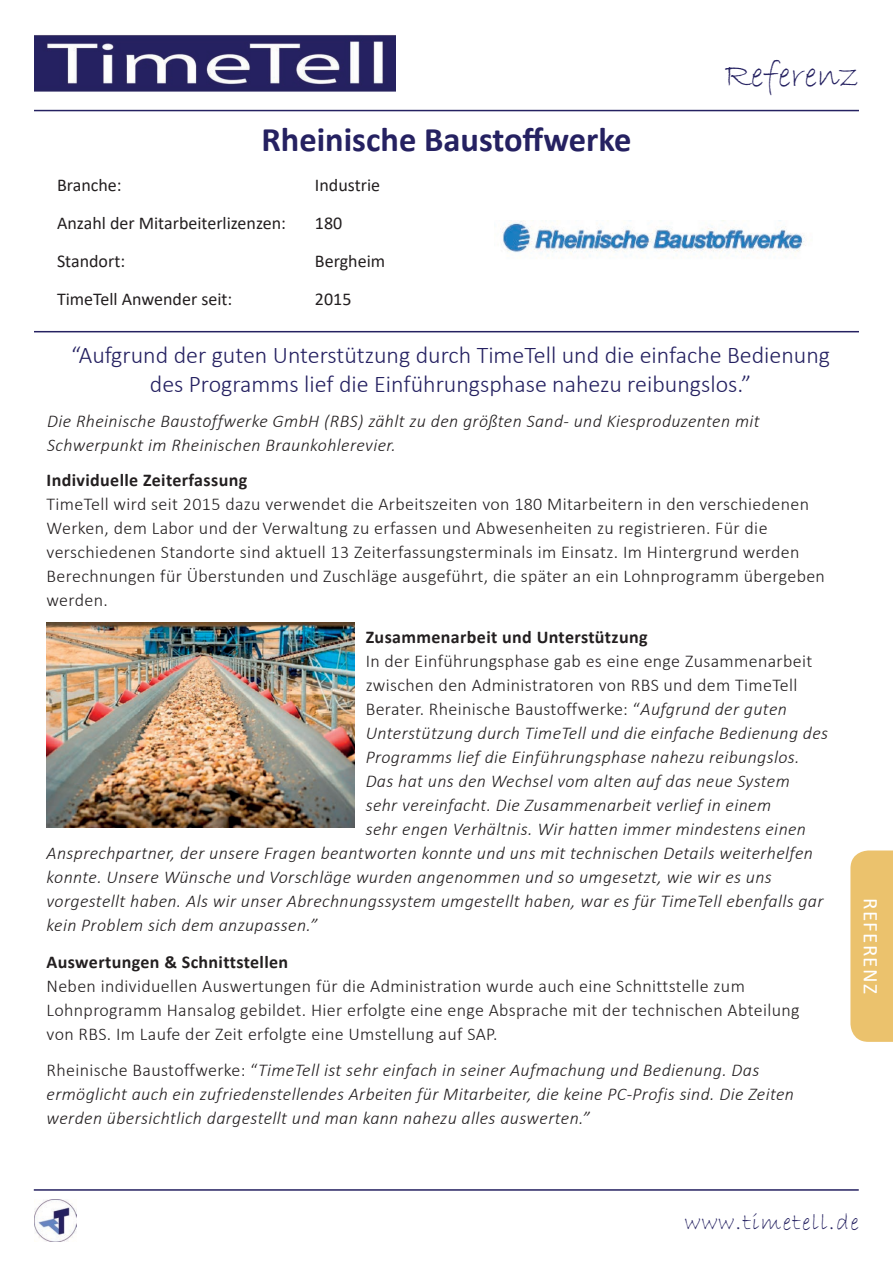
<style>
.page{position:relative;width:893px;height:1263px;background:#fff}
.page>*{position:absolute;margin:0;border:0;box-sizing:border-box;transform-origin:0 0}
.t1{font:36px "Bradley Hand ITC";color:#252161}
.t2{font:700 34.5px "Calibri";color:#252161}
.t3{font:300 24px/28.8px "Calibri";color:#252161;text-align:center}
.t4{font:24px "Bradley Hand ITC";letter-spacing:.05em;color:#252161}
.t5{font:21px "Calibri";letter-spacing:.06em;color:#fff}
.t6{font:italic 300 18px/24px "Calibri";letter-spacing:.02em;color:#231f20}
.t7{font:300 18px/24px "Calibri";letter-spacing:.02em;color:#231f20}
.t8{font:18px "Calibri";color:#231f20}
.t9{font:700 18px "Calibri";letter-spacing:.02em;color:#231f20}
.s1{font-style:italic}
.s2{font-style:normal}
</style>
<div class="page">
<img style="left:34px;top:34px;width:361px;height:57px">
<hr style="left:34px;top:110px;width:825px;height:1px;background:#252161">
<hr style="left:34px;top:1189px;width:825px;height:2px;background:#252161">
<hr style="left:34px;top:331px;width:825px;height:1px;background:#252161">
<div style="left:850px;top:850px;width:43px;height:192px;background:#ebc26d"></div>
<img style="left:34px;top:1199px;width:43px;height:43px">
<img style="left:47px;top:623px;width:307px;height:204px">
<img style="left:502px;top:221px;width:304px;height:37px">
<h2 class="t2" style="left:261px;top:115px;width:371px">Rheinische Baustoffwerke</h2>
<p class="t8" style="left:57px;top:172px;width:66px">Branche:</p>
<p class="t8" style="left:315px;top:172px;width:67px">Industrie</p>
<p class="t8" style="left:57px;top:210px;width:230px">Anzahl der Mitarbeiterlizenzen:</p>
<p class="t8" style="left:315px;top:210px;width:29px">180</p>
<p class="t8" style="left:57px;top:249px;width:70px">Standort:</p>
<p class="t8" style="left:315px;top:249px;width:72px">Bergheim</p>
<p class="t8" style="left:57px;top:287px;width:177px">TimeTell Anwender seit:</p>
<p class="t8" style="left:315px;top:287px;width:38px">2015</p>
<h1 class="t1" style="left:724px;top:52px;width:136px">Referenz</h1>
<h3 class="t3" style="left:71px;top:341px;width:760px">“Aufgrund der guten Unterstützung durch TimeTell und die einfache Bedienung des Programms lief die Einführungsphase nahezu reibungslos.”</h3>
<p class="t6" style="left:47px;top:409px;width:714px">Die Rheinische Baustoffwerke GmbH (RBS) zählt zu den größten Sand- und Kiesproduzenten mit<br>Schwerpunkt im Rheinischen Braunkohlerevier.</p>
<p class="t9" style="left:47px;top:467px;width:202px">Individuelle Zeiterfassung</p>
<p class="t7" style="left:47px;top:492px;width:780px">TimeTell wird seit 2015 dazu verwendet die Arbeitszeiten von 180 Mitarbeitern in den verschiedenen Werken, dem Labor und der Verwaltung zu erfassen und Abwesenheiten zu registrieren. Für die verschiedenen Standorte sind aktuell 13 Zeiterfassungsterminals im Einsatz. Im Hintergrund werden Berechnungen für Überstunden und Zuschläge ausgeführt, die später an ein Lohnprogramm übergeben werden.</p>
<p class="t9" style="left:366px;top:624px;width:283px">Zusammenarbeit und Unterstützung</p>
<p class="t7" style="left:366px;top:649px;width:448px">In der Einführungsphase gab es eine enge Zusammenarbeit</p>
<p class="t7" style="left:366px;top:673px;width:433px">zwischen den Administratoren von RBS und dem TimeTell</p>
<p class="t7" style="left:366px;top:697px;width:423px">Berater. Rheinische Baustoffwerke: “<span class="s1">Aufgrund der guten</span></p>
<p class="t6" style="left:366px;top:721px;width:464px">Unterstützung durch TimeTell und die einfache Bedienung des</p>
<p class="t6" style="left:366px;top:745px;width:435px">Programms lief die Einführungsphase nahezu reibungslos.</p>
<p class="t6" style="left:366px;top:769px;width:426px">Das hat uns den Wechsel vom alten auf das neue System</p>
<p class="t6" style="left:366px;top:793px;width:407px">sehr vereinfacht. Die Zusammenarbeit verlief in einem</p>
<p class="t6" style="left:366px;top:817px;width:442px">sehr engen Verhältnis. Wir hatten immer mindestens einen</p>
<p class="t6" style="left:47px;top:841px;width:768px">Ansprechpartner, der unsere Fragen beantworten konnte und uns mit technischen Details weiterhelfen</p>
<p class="t6" style="left:47px;top:865px;width:727px">konnte. Unsere Wünsche und Vorschläge wurden angenommen und so umgesetzt, wie wir es uns</p>
<p class="t6" style="left:47px;top:889px;width:778px">vorgestellt haben. Als wir unser Abrechnungssystem umgestellt haben, war es für TimeTell ebenfalls gar</p>
<p class="t6" style="left:47px;top:913px;width:272px">kein Problem sich dem anzupassen.”</p>
<p class="t9" style="left:47px;top:949px;width:243px">Auswertungen &amp; Schnittstellen</p>
<p class="t7" style="left:47px;top:973px;width:755px">Neben individuellen Auswertungen für die Administration wurde auch eine Schnittstelle zum<br>Lohnprogramm Hansalog gebildet. Hier erfolgte eine enge Absprache mit der technischen Abteilung von RBS. Im Laufe der Zeit erfolgte eine Umstellung auf SAP.</p>
<p class="t6" style="left:47px;top:1058px;width:749px"><span class="s2">Rheinische Baustoffwerke: “</span>TimeTell ist sehr einfach in seiner Aufmachung und Bedienung. Das ermöglicht auch ein zufriedenstellendes Arbeiten für Mitarbeiter, die keine PC-Profis sind. Die Zeiten werden übersichtlich dargestellt und man kann nahezu alles auswerten.”</p>
<p class="t5" style="left:885px;top:898px;width:97px;rotate:90deg">REFERENZ</p>
<h3 class="t4" style="left:685px;top:1207px;width:176px">www.timetell.de</h3>
</div>
